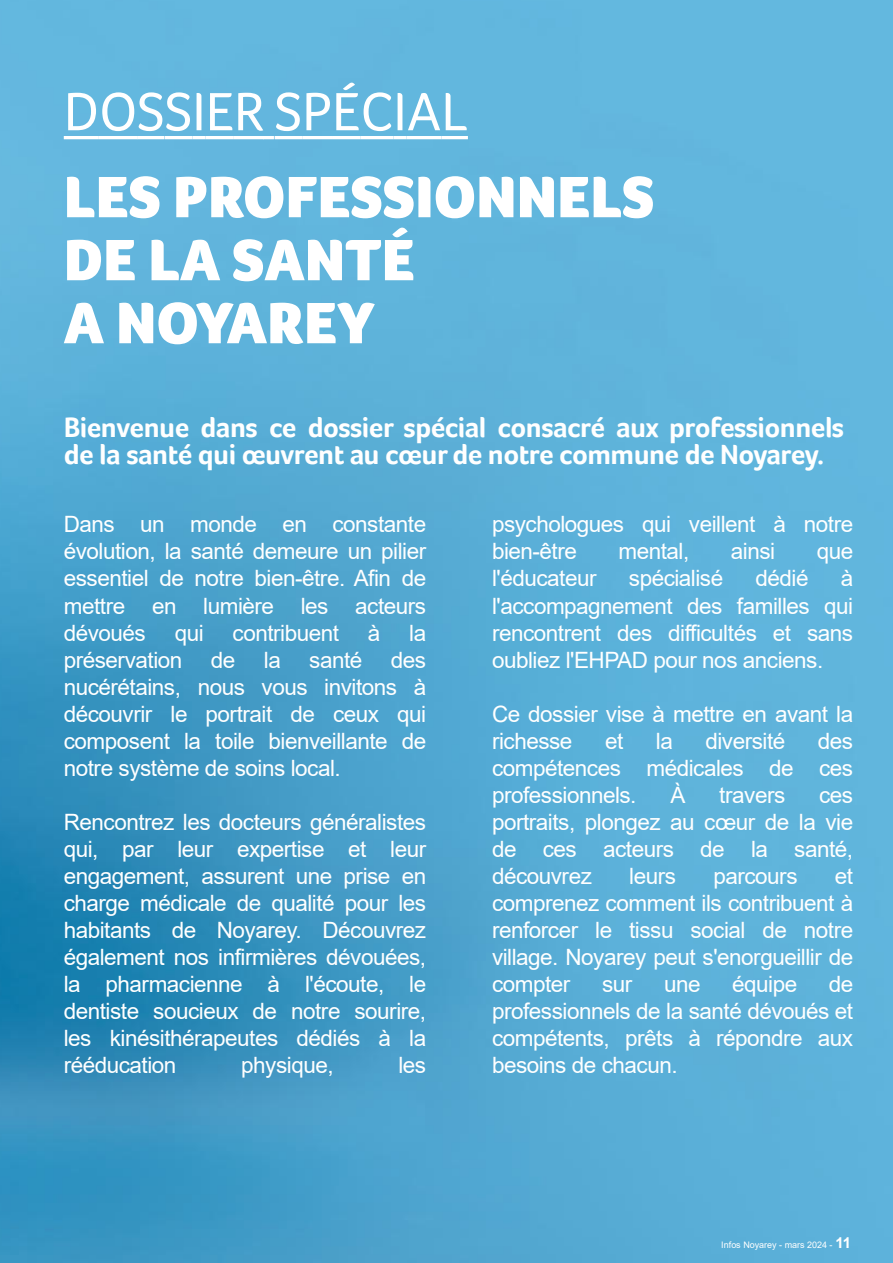
<style>
.page{position:relative;width:893px;height:1263px;background:#fff}
.page>*{position:absolute;margin:0;border:0;box-sizing:border-box;transform-origin:0 0}
.t1{font:900 60px/63px "Foco";color:#fff}
.t2{font:55.5px "Foco";color:#fff}
.t3{font:700 28.5px/27px "Foco";letter-spacing:-.02em;color:#fff}
.t4{font:22.5px/27px "Arial";letter-spacing:-.025em;color:#fff;text-align:justify}
.t5{font:9px "Arial";letter-spacing:-.005em;color:#fff}
.s1{font-weight:700;font-size:15px}
</style>
<div class="page">
<img style="left:0;top:0;width:893px;height:1263px">
<hr style="left:64px;top:136px;width:35px;height:3px;background:#fff">
<hr style="left:99px;top:136px;width:38px;height:3px;background:#fff">
<hr style="left:137px;top:136px;width:27px;height:3px;background:#fff">
<hr style="left:165px;top:136px;width:27px;height:3px;background:#fff">
<hr style="left:192px;top:136px;width:14px;height:3px;background:#fff">
<hr style="left:206px;top:136px;width:28px;height:3px;background:#fff">
<hr style="left:234px;top:136px;width:30px;height:3px;background:#fff">
<svg style="left:264px;top:136px;width:10px;height:3px"></svg>
<hr style="left:275px;top:136px;width:27px;height:3px;background:#fff">
<hr style="left:302px;top:136px;width:30px;height:3px;background:#fff">
<hr style="left:332px;top:136px;width:28px;height:3px;background:#fff">
<hr style="left:360px;top:136px;width:33px;height:3px;background:#fff">
<hr style="left:393px;top:136px;width:14px;height:3px;background:#fff">
<hr style="left:407px;top:136px;width:34px;height:3px;background:#fff">
<hr style="left:441px;top:136px;width:27px;height:3px;background:#fff">
<h2 class="t2" style="left:64px;top:80px;width:406px">DOSSIER SPÉCIAL</h2>
<h1 class="t1" style="left:64px;top:166px;width:592px">LES PROFESSIONNELS<br>DE LA SANTÉ<br>A NOYAREY</h1>
<p class="t3" style="left:64px;top:414px;width:782px">Bienvenue dans ce dossier spécial consacré aux professionnels de la santé qui œuvrent au cœur de notre commune de Noyarey.</p>
<p class="t4" style="left:64px;top:511px;width:364px">Dans un monde en constante évolution, la santé demeure un pilier essentiel de notre bien-être. Afin de mettre en lumière les acteurs dévoués</p>
<p class="t4" style="left:175px;top:619px;width:30px">qui</p>
<p class="t4" style="left:233px;top:619px;width:108px">contribuent</p>
<p class="t4" style="left:368px;top:619px;width:14px">à</p>
<p class="t4" style="left:409px;top:619px;width:19px">la</p>
<p class="t4" style="left:64px;top:646px;width:120px">préservation</p>
<p class="t4" style="left:211px;top:646px;width:26px">de</p>
<p class="t4" style="left:264px;top:646px;width:19px">la</p>
<p class="t4" style="left:309px;top:646px;width:55px">santé</p>
<p class="t4" style="left:64px;top:646px;width:364px;text-indent:327px">des nucérétains, nous vous invitons à découvrir le portrait de ceux qui composent la toile bienveillante de notre système de soins local.</p>
<p class="t4" style="left:64px;top:808px;width:364px">Rencontrez les docteurs généralistes qui, par leur expertise et leur engagement, assurent une prise en charge médicale de qualité pour les habitants de Noyarey. Découvrez également nos infirmières dévouées, la pharmacienne à l'écoute, le dentiste soucieux de notre sourire, les kinésithérapeutes dédiés à la rééducation</p>
<p class="t4" style="left:241px;top:1051px;width:94px">physique,</p>
<p class="t4" style="left:398px;top:1051px;width:29px">les</p>
<p class="t4" style="left:492px;top:511px;width:363px">psychologues qui veillent à notre bien-être</p>
<p class="t4" style="left:618px;top:538px;width:72px">mental,</p>
<p class="t4" style="left:731px;top:538px;width:46px">ainsi</p>
<p class="t4" style="left:817px;top:538px;width:38px">que</p>
<p class="t4" style="left:492px;top:565px;width:363px;text-indent:349px">à l'accompagnement des familles qui rencontrent des difficultés et sans oubliez l'EHPAD pour nos anciens.</p>
<p class="t4" style="left:492px;top:700px;width:363px">Ce dossier vise à mettre en avant la richesse</p>
<p class="t4" style="left:492px;top:565px;width:106px">l'éducateur</p>
<p class="t4" style="left:629px;top:565px;width:96px">spécialisé</p>
<p class="t4" style="left:755px;top:565px;width:55px">dédié</p>
<p class="t4" style="left:605px;top:727px;width:20px">et</p>
<p class="t4" style="left:656px;top:727px;width:19px">la</p>
<p class="t4" style="left:705px;top:727px;width:82px">diversité</p>
<p class="t4" style="left:492px;top:727px;width:363px;text-indent:326px">des compétences médicales de ces professionnels.</p>
<p class="t4" style="left:670px;top:781px;width:17px">À</p>
<p class="t4" style="left:719px;top:781px;width:68px">travers</p>
<p class="t4" style="left:492px;top:781px;width:363px;text-indent:327px">ces portraits, plongez au cœur de la vie de ces acteurs de la santé, découvrez</p>
<p class="t4" style="left:629px;top:862px;width:48px">leurs</p>
<p class="t4" style="left:713px;top:862px;width:86px">parcours</p>
<p class="t4" style="left:492px;top:862px;width:363px;text-indent:343px">et comprenez comment ils contribuent à renforcer le tissu social de notre village. Noyarey peut s'enorgueillir de compter</p>
<p class="t4" style="left:602px;top:970px;width:32px">sur</p>
<p class="t4" style="left:664px;top:970px;width:38px">une</p>
<p class="t4" style="left:732px;top:970px;width:67px">équipe</p>
<p class="t4" style="left:492px;top:970px;width:363px;text-indent:337px">de professionnels de la santé dévoués et compétents, prêts à répondre aux besoins de chacun.</p>
<p class="t5" style="left:721px;top:1239px;width:131px">Infos Noyarey - mars 2024 - <span class="s1">11</span></p>
</div>
